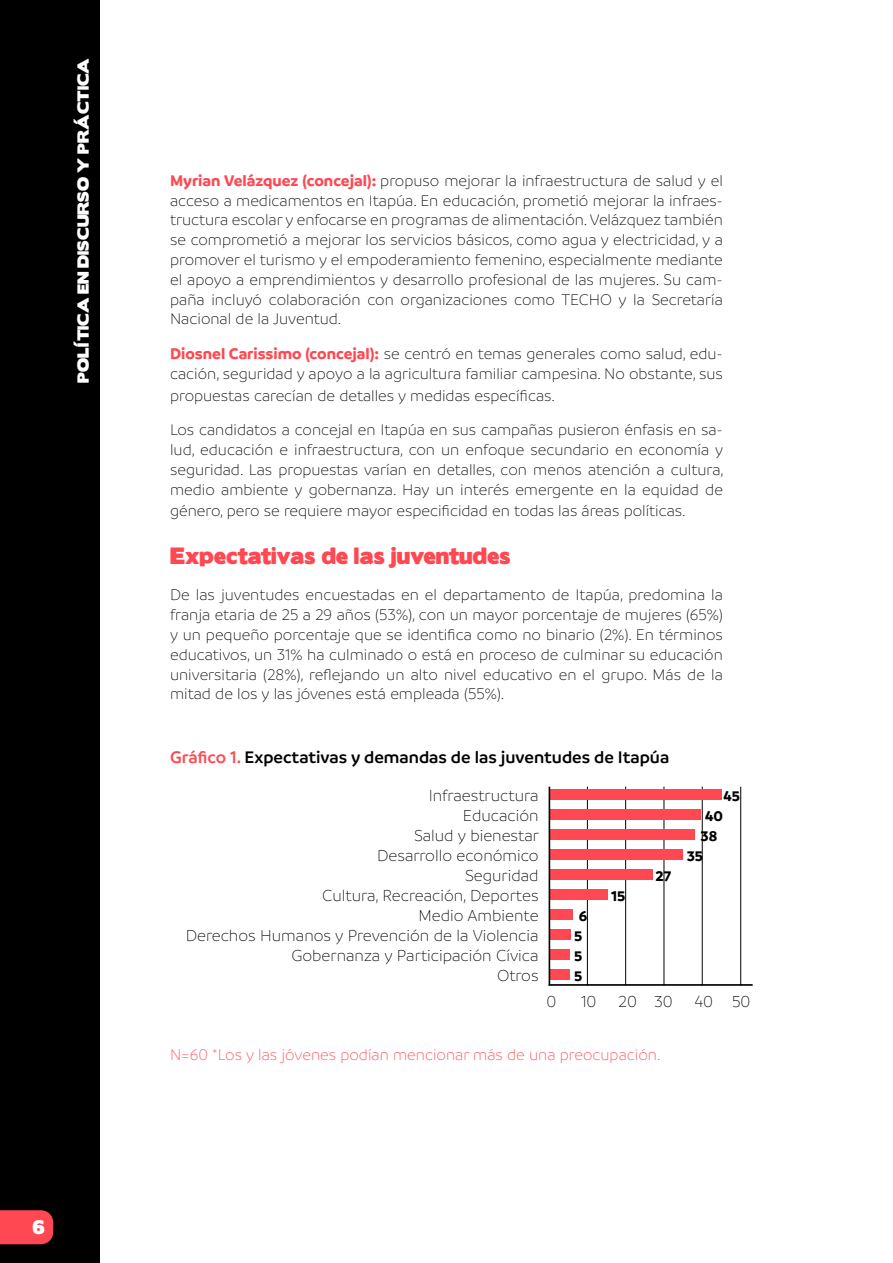
<style>
.page{position:relative;width:893px;height:1263px;background:#fff}
.page>*{position:absolute;margin:0;border:0;box-sizing:border-box;transform-origin:0 0}
.t1{font:21px "Boris Black Bloxx";color:#ff4851}
.t2{font:600 18px "Branding SF";color:#000}
.t3{font:17.4px "Boris Black Bloxx";color:#fff}
.t4{font:300 17.1px "Branding SF";color:#000}
.t5{font:300 16.5px/19.8px "Branding SF";color:#000;text-align:justify}
.t6{font:300 16.5px "Branding SF";color:#ff4851}
.t7{font:700 15px "Branding SF";color:#000}
.t8{font:14.4px "Boris Black Bloxx";color:#fff}
.s1{font-weight:700;color:#ff4851}
.s2{color:#ff4851}
</style>
<div class="page">
<div style="left:0;top:0;width:100px;height:1263px;background:#000"></div>
<div style="left:0;top:1210px;width:53px;height:34px;background:#ff4851"></div>
<hr style="left:587px;top:787px;width:1px;height:198px;background:#000">
<hr style="left:664px;top:787px;width:1px;height:198px;background:#000">
<hr style="left:625px;top:787px;width:1px;height:198px;background:#000">
<hr style="left:702px;top:787px;width:1px;height:198px;background:#000">
<hr style="left:740px;top:787px;width:1px;height:198px;background:#000">
<div style="left:550px;top:790px;width:172px;height:10px;background:#ff4851"></div>
<div style="left:550px;top:810px;width:151px;height:10px;background:#ff4851"></div>
<div style="left:550px;top:869px;width:103px;height:11px;background:#ff4851"></div>
<div style="left:550px;top:929px;width:20px;height:11px;background:#ff4851"></div>
<div style="left:550px;top:830px;width:145px;height:10px;background:#ff4851"></div>
<div style="left:550px;top:889px;width:57px;height:11px;background:#ff4851"></div>
<div style="left:550px;top:949px;width:20px;height:11px;background:#ff4851"></div>
<div style="left:550px;top:850px;width:133px;height:10px;background:#ff4851"></div>
<div style="left:550px;top:909px;width:23px;height:11px;background:#ff4851"></div>
<div style="left:550px;top:969px;width:20px;height:11px;background:#ff4851"></div>
<hr style="left:549px;top:787px;width:1px;height:198px;background:#000">
<hr style="left:549px;top:984px;width:204px;height:2px;background:#000">
<p class="t8" style="left:72px;top:383px;width:326px;rotate:-90deg">POLÍTICA EN DISCURSO Y PRÁCTICA</p>
<p class="t3" style="left:32px;top:1214px;width:14px">6</p>
<p class="t5" style="left:170px;top:171px;width:554px"><span class="s1">Myrian Velázquez (concejal):</span> propuso mejorar la infraestructura de salud y el acceso a medicamentos en Itapúa. En educación, prometió mejorar la infraes&shy;tructura escolar y enfocarse en programas de alimentación. Velázquez también se comprometió a mejorar los servicios básicos, como agua y electricidad, y a promover el turismo y el empoderamiento femenino, especialmente mediante el apoyo a emprendimientos y desarrollo profesional de las mujeres. Su cam&shy;paña incluyó colaboración con organizaciones como TECHO y la Secretaría Nacional de la Juventud.</p>
<p class="t5" style="left:170px;top:344px;width:554px"><span class="s1">Diosnel Carissimo (concejal):</span> se centró en temas generales como salud, edu&shy;cación, seguridad y apoyo a la agricultura familiar campesina. No obstante, sus</p>
<p class="t5" style="left:170px;top:378px;width:554px;line-height:34.8px">propuestas carecían de detalles y medidas específicas.<br>Los candidatos a concejal en Itapúa en sus campañas pusieron énfasis en sa-</p>
<p class="t5" style="left:170px;top:440px;width:555px">lud, educación e infraestructura, con un enfoque secundario en economía y seguridad. Las propuestas varían en detalles, con menos atención a cultura, medio ambiente y gobernanza. Hay un interés emergente en la equidad de</p>
<p class="t5" style="left:170px;top:501px;width:517px">género, pero se requiere mayor especificidad en todas las áreas políticas.</p>
<p class="t1" style="left:170px;top:540px;width:342px">Expectativas de las juventudes</p>
<p class="t5" style="left:170px;top:585px;width:554px">De las juventudes encuestadas en el departamento de Itapúa, predomina la franja etaria de 25 a 29 años (53%), con un mayor porcentaje de mujeres (65%) y un pequeño porcentaje que se identifica como no binario (2%). En términos educativos, un 31% ha culminado o está en proceso de culminar su educación universitaria (28%), reflejando un alto nivel educativo en el grupo. Más de la mitad de los y las jóvenes está empleada (55%).</p>
<p class="t2" style="left:170px;top:748px;width:501px"><span class="s2">Gráfico 1.</span> Expectativas y demandas de las juventudes de Itapúa</p>
<p class="t4" style="left:429px;top:786px;width:111px">Infraestructura</p>
<p class="t7" style="left:723px;top:787px;width:18px">45</p>
<p class="t4" style="left:463px;top:806px;width:77px">Educación</p>
<p class="t7" style="left:705px;top:807px;width:19px">40</p>
<p class="t4" style="left:414px;top:826px;width:127px">Salud y bienestar</p>
<p class="t7" style="left:701px;top:827px;width:18px">38</p>
<p class="t4" style="left:377px;top:846px;width:163px">Desarrollo económico</p>
<p class="t7" style="left:687px;top:847px;width:18px">35</p>
<p class="t4" style="left:465px;top:866px;width:75px">Seguridad</p>
<p class="t7" style="left:655px;top:867px;width:17px">27</p>
<p class="t4" style="left:322px;top:886px;width:218px">Cultura, Recreación, Deportes</p>
<p class="t7" style="left:611px;top:887px;width:16px">15</p>
<p class="t4" style="left:418px;top:906px;width:122px">Medio Ambiente</p>
<p class="t7" style="left:579px;top:907px;width:10px">6</p>
<p class="t4" style="left:186px;top:926px;width:354px">Derechos Humanos y Prevención de la Violencia</p>
<p class="t7" style="left:574px;top:927px;width:10px">5</p>
<p class="t4" style="left:291px;top:946px;width:249px">Gobernanza y Participación Cívica</p>
<p class="t7" style="left:574px;top:947px;width:10px">5</p>
<p class="t4" style="left:497px;top:966px;width:43px">Otros</p>
<p class="t7" style="left:574px;top:967px;width:10px">5</p>
<p class="t4" style="left:546px;top:992px;width:11px">0</p>
<p class="t4" style="left:581px;top:992px;width:17px">10</p>
<p class="t4" style="left:618px;top:992px;width:56px">20 30</p>
<p class="t4" style="left:695px;top:992px;width:57px">40 50</p>
<p class="t6" style="left:170px;top:1046px;width:492px">N=60 *Los y las jóvenes podían mencionar más de una preocupación.</p>
</div>
